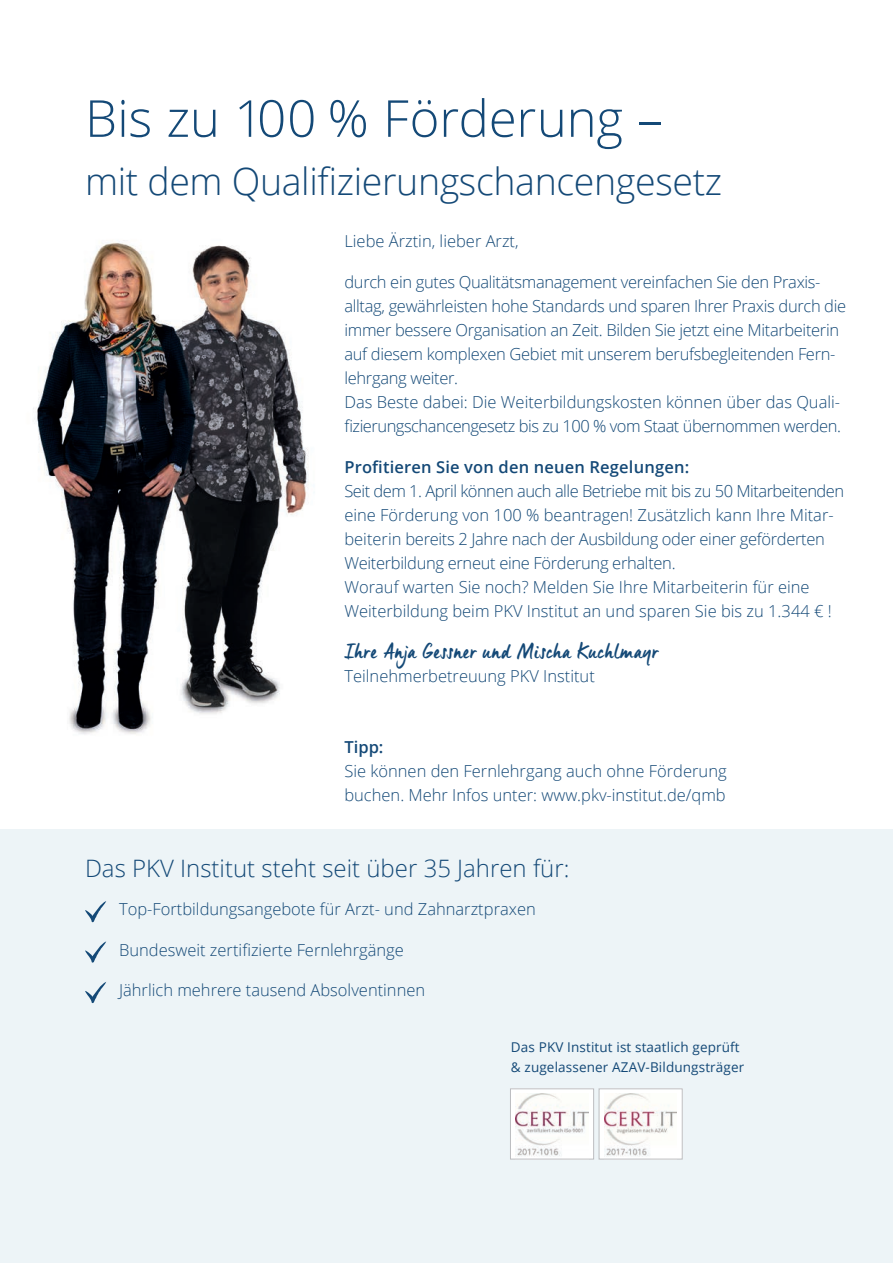
<style>
.page{position:relative;width:893px;height:1263px;background:#fff}
.page>*{position:absolute;margin:0;border:0;box-sizing:border-box;transform-origin:0 0}
._002a_seitenhead-scriptpart{font:300 51px "Open Sans";letter-spacing:-.005em;color:#144977}
._002_seitenhead_open-part{font:300 37.5px "Open Sans";letter-spacing:-.01em;color:#144977}
._001_fliesstext{font:300 24px "Open Sans";color:#144977}
._001_fliesstext-2{font:21px "Manus Smooth";letter-spacing:.03em;color:#144977}
._001_fliesstext-3{font:300 16.5px/24px "Open Sans";color:#144977}
._001_fliesstext-4{font:300 16.5px/24px "Open Sans";letter-spacing:-.02em;color:#144977}
._001a_fliesstext_grösser_S2{font:300 16.5px "Open Sans";color:#144977}
._003_intextheadline_Kopie{font:13.5px/20.2px "Open Sans";letter-spacing:.01em;color:#144977}
.s1{font-weight:600}
</style>
<div class="page">
<svg style="left:85px;top:901px;width:21px;height:23px"></svg>
<svg style="left:85px;top:941px;width:21px;height:23px"></svg>
<svg style="left:85px;top:982px;width:21px;height:23px"></svg>
<img style="left:33px;top:240px;width:276px;height:495px">
<img style="left:604px;top:1093px;width:73px;height:64px">
<div style="left:599px;top:1089px;width:83px;height:70px;border:1px solid #bcbdc0"></div>
<img style="left:516px;top:1093px;width:72px;height:64px">
<div style="left:510px;top:1089px;width:84px;height:70px;border:1px solid #bcbdc0"></div>
<p class="_002a_seitenhead-scriptpart" style="left:85px;top:83px;width:579px">Bis zu 100 % Förderung –</p>
<p class="_002_seitenhead_open-part" style="left:85px;top:155px;width:639px">mit dem Qualifizierungschancengesetz</p>
<p class="_001_fliesstext-3" style="left:344px;top:228px;width:176px">Liebe Ärztin, lieber Arzt,</p>
<p class="_001_fliesstext-4" style="left:344px;top:269px;width:503px">durch ein gutes Qualitätsmanagement vereinfachen Sie den Praxis&shy;alltag, gewährleisten hohe Standards und sparen Ihrer Praxis durch die immer bessere Organisation an Zeit. Bilden Sie jetzt eine Mitarbeiterin auf diesem komplexen Gebiet mit unserem berufsbegleitenden Fern&shy;lehrgang weiter.<br>Das Beste dabei: Die Weiterbildungskosten können über das Quali&shy;fizierungschancengesetz bis zu 100 % vom Staat übernommen werden.</p>
<p class="_001_fliesstext-3" style="left:344px;top:454px;width:501px"><span class="s1">Profitieren Sie von den neuen Regelungen:<br></span>Seit dem 1. April können auch alle Betriebe mit bis zu 50 Mitarbeitenden eine Förderung von 100 % beantragen! Zusätzlich kann Ihre Mitar&shy;beiterin bereits 2 Jahre nach der Ausbildung oder einer geförderten Weiterbildung erneut eine Förderung erhalten.<br>Worauf warten Sie noch? Melden Sie Ihre Mitarbeiterin für eine Weiterbildung beim PKV Institut an und sparen Sie bis zu 1.344 € !</p>
<p class="_001_fliesstext-2" style="left:344px;top:638px;width:315px">Ihre Anja Gessner und Mischa Kuchlmayr</p>
<p class="_001_fliesstext-3" style="left:344px;top:663px;width:252px">Teilnehmerbetreuung PKV Institut</p>
<p class="_001_fliesstext-3" style="left:344px;top:734px;width:384px"><span class="s1">Tipp:<br></span>Sie können den Fernlehrgang auch ohne Förderung buchen. Mehr Infos unter: www.pkv-institut.de/qmb</p>
<p class="_001_fliesstext" style="left:85px;top:852px;width:486px">Das PKV Institut steht seit über 35 Jahren für:</p>
<p class="_001a_fliesstext_grösser_S2" style="left:119px;top:898px;width:418px">Top-Fortbildungsangebote für Arzt- und Zahnarztpraxen</p>
<p class="_001a_fliesstext_grösser_S2" style="left:119px;top:938px;width:286px">Bundesweit zertifizierte Fernlehrgänge</p>
<p class="_001a_fliesstext_grösser_S2" style="left:119px;top:979px;width:308px">Jährlich mehrere tausend Absolventinnen</p>
<p class="_003_intextheadline_Kopie" style="left:511px;top:1037px;width:235px">Das PKV Institut ist staatlich geprüft &amp; zugelassener AZAV-Bildungsträger</p>
</div>
